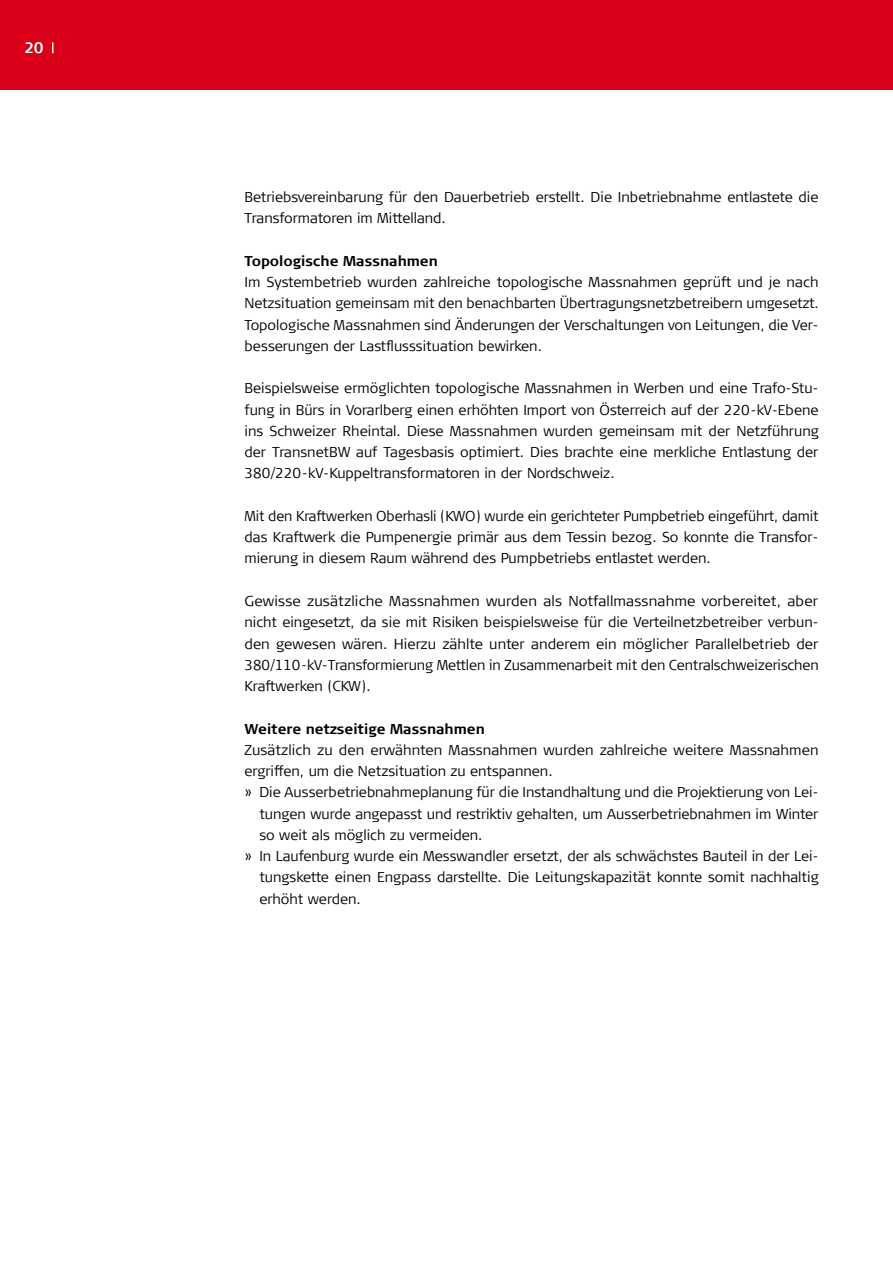
<style>
.page{position:relative;width:893px;height:1263px;background:#fff}
.page>*{position:absolute;margin:0;border:0;box-sizing:border-box;transform-origin:0 0}
.t1{font:15px "Signa Column";color:#fff}
._03_Fließtext{font:300 14.25px/21.3px "Signa Column";color:#000;text-align:justify}
._02_Headline_1_1_1{font:700 14.25px "Signa Column";color:#000}
</style>
<div class="page">
<div style="left:0;top:0;width:893px;height:90px;background:#da001a"></div>
<p class="t1" style="left:25px;top:39px;width:20px">20</p>
<p class="_03_Fließtext" style="left:244px;top:186px;width:575px">Betriebsvereinbarung für den Dauerbetrieb erstellt. Die Inbetriebnahme entlastete die<br>Transformatoren im Mittelland.</p>
<p class="_02_Headline_1_1_1" style="left:244px;top:252px;width:195px">Topologische Massnahmen</p>
<p class="_03_Fließtext" style="left:244px;top:271px;width:576px">Im Systembetrieb wurden zahlreiche topologische Massnahmen geprüft und je nach Netzsituation gemeinsam mit den benachbarten Übertragungsnetzbetreibern umgesetzt.<br>Topologische Massnahmen sind Änderungen der Verschaltungen von Leitungen, die Ver&shy;besserungen der Lastflusssituation bewirken.</p>
<p class="_03_Fließtext" style="left:244px;top:378px;width:576px">Beispielsweise ermöglichten topologische Massnahmen in Werben und eine Trafo-Stu&shy;fung in Bürs in Vorarlberg einen erhöhten Import von Österreich auf der 220-kV-Ebene ins Schweizer Rheintal. Diese Massnahmen wurden gemeinsam mit der Netzführung der TransnetBW auf Tagesbasis optimiert. Dies brachte eine merkliche Entlastung der 380/220-kV-Kuppeltransformatoren in der Nordschweiz.</p>
<p class="_03_Fließtext" style="left:244px;top:505px;width:576px">Mit den Kraftwerken Oberhasli (KWO) wurde ein gerichteter Pumpbetrieb eingeführt, damit das Kraftwerk die Pumpenergie primär aus dem Tessin bezog. So konnte die Transfor&shy;mierung in diesem Raum während des Pumpbetriebs entlastet werden.</p>
<p class="_03_Fließtext" style="left:244px;top:590px;width:576px">Gewisse zusätzliche Massnahmen wurden als Notfallmassnahme vorbereitet, aber nicht eingesetzt, da sie mit Risiken beispielsweise für die Verteilnetzbetreiber verbun&shy;den gewesen wären. Hierzu zählte unter anderem ein möglicher Parallelbetrieb der 380/110-kV-Transformierung Mettlen in Zusammenarbeit mit den Centralschweizerischen Kraftwerken (CKW).</p>
<p class="_02_Headline_1_1_1" style="left:244px;top:720px;width:242px">Weitere netzseitige Massnahmen</p>
<p class="_03_Fließtext" style="left:244px;top:739px;width:576px">Zusätzlich zu den erwähnten Massnahmen wurden zahlreiche weitere Massnahmen ergriffen, um die Netzsituation zu entspannen.</p>
<p class="_03_Fließtext" style="left:259px;top:782px;width:561px;text-indent:-15px">» Die Ausserbetriebnahmeplanung für die Instandhaltung und die Projektierung von Lei&shy;tungen wurde angepasst und restriktiv gehalten, um Ausserbetriebnahmen im Winter so weit als möglich zu vermeiden.</p>
<p class="_03_Fließtext" style="left:259px;top:845px;width:561px;text-indent:-15px">» In Laufenburg wurde ein Messwandler ersetzt, der als schwächstes Bauteil in der Lei&shy;tungskette einen Engpass darstellte. Die Leitungskapazität konnte somit nachhaltig erhöht werden.</p>
</div>
